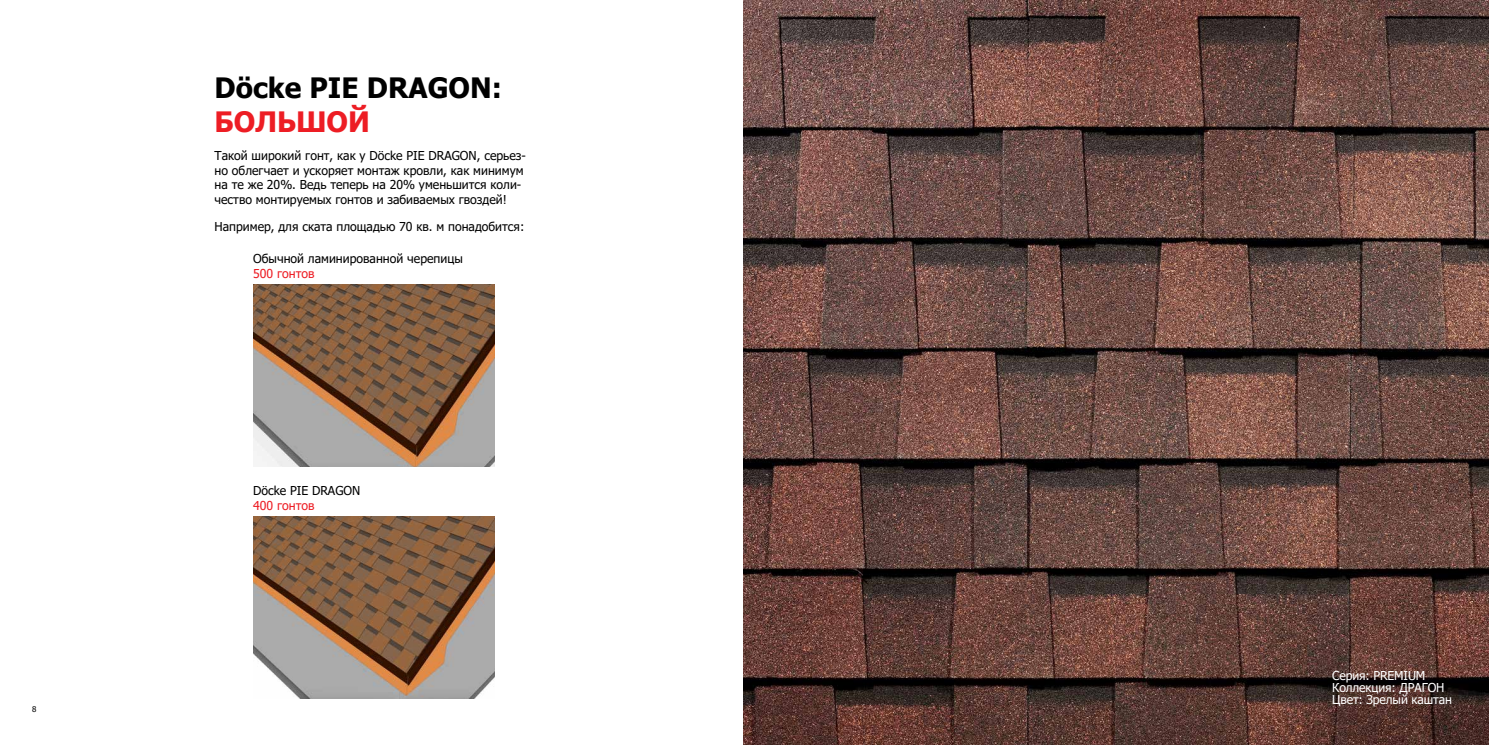
<style>
.page{position:relative;width:1489px;height:745px;background:#fff}
.page>*{position:absolute;margin:0;border:0;box-sizing:border-box;transform-origin:0 0}
.t1{font:700 28px "Tahoma";color:#000}
.t2{font:700 28px "Tahoma";color:#ed1d24}
.t3{font:12.25px/14.7px "Tahoma";color:#000}
.t4{font:12.25px/12.2px "Tahoma";letter-spacing:-.01em;color:#fff}
.t5{font:12.25px "Tahoma";color:#ed1d24}
.t6{font:7.88px "Tahoma";color:#000}
</style>
<div class="page">
<img style="left:253px;top:516px;width:242px;height:181px">
<img style="left:253px;top:284px;width:242px;height:182px">
<img style="left:743px;top:0;width:745px;height:744px">
<p class="t6" style="left:32px;top:703px;width:6px">8</p>
<h1 class="t1" style="left:214px;top:68px;width:289px">Döcke PIE DRAGON:</h1>
<h1 class="t2" style="left:214px;top:102px;width:157px">БОЛЬШОЙ</h1>
<p class="t3" style="left:214px;top:149px;width:313px">Такой широкий гонт, как у Dӧcke PIE DRAGON, серьез&shy;но облегчает и ускоряет монтаж кровли, как минимум на те же 20%. Ведь теперь на 20% уменьшится коли&shy;чество монтируемых гонтов и забиваемых гвоздей!</p>
<p class="t3" style="left:214px;top:220px;width:311px">Например, для ската площадью 70 кв. м понадобится:</p>
<p class="t3" style="left:253px;top:252px;width:211px">Обычной ламинированной черепицы</p>
<p class="t5" style="left:253px;top:265px;width:63px">500 гонтов</p>
<p class="t3" style="left:253px;top:484px;width:109px">Döcke PIE DRAGON</p>
<p class="t5" style="left:253px;top:497px;width:63px">400 гонтов</p>
<p class="t4" style="left:1331px;top:669px;width:121px">Серия: PREMIUM<br>Коллекция: ДРАГОН<br>Цвет: Зрелый каштан</p>
<p class="t4" style="left:1351px;top:679px;width:106px">Серия: PREMIUM<br>Коллекция: КЁЛЬН</p>
</div>
